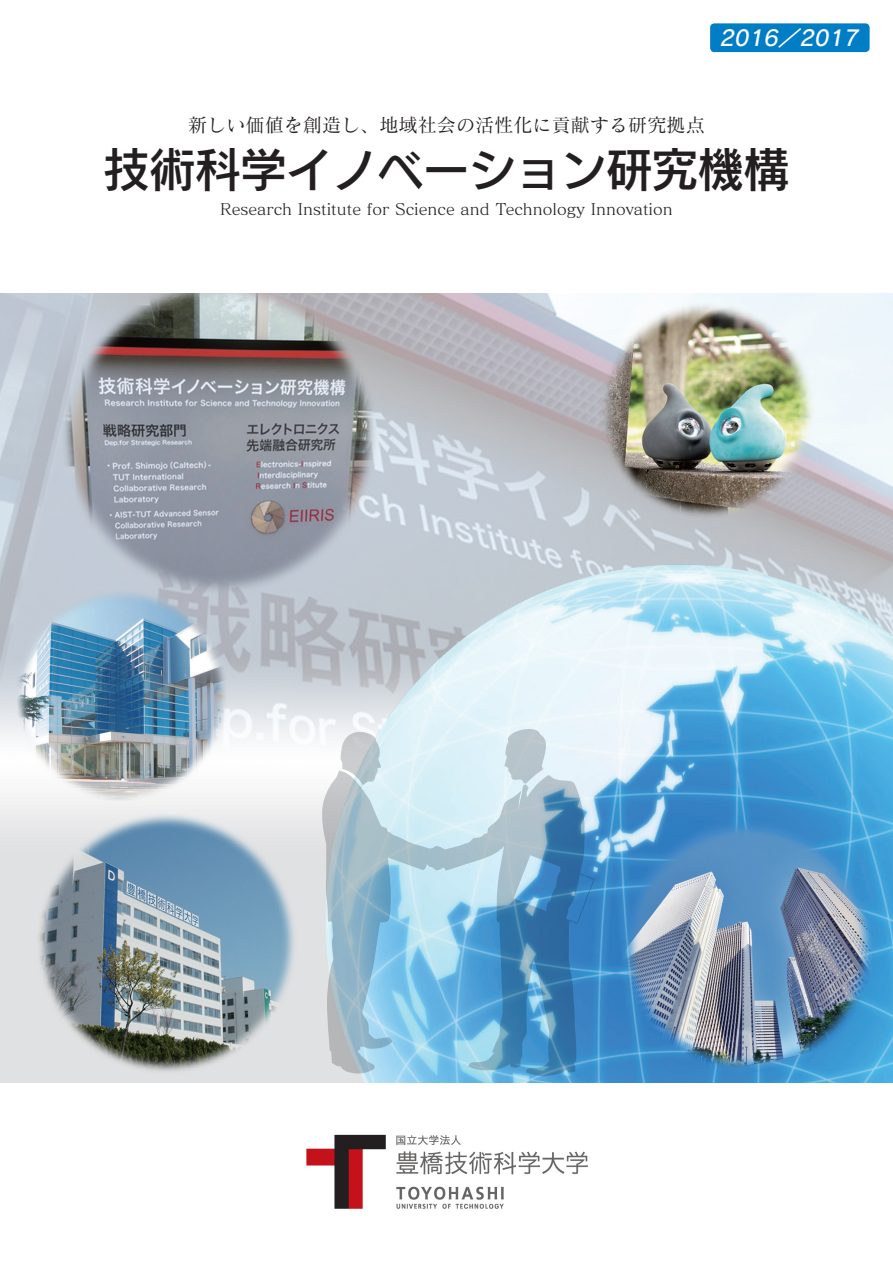
<style>
.page{position:relative;width:893px;height:1263px;background:#fff}
.page>*{position:absolute;margin:0;border:0;box-sizing:border-box;transform-origin:0 0}
.t1{font:45.75px "New Rodin Pro DB";color:#231f20}
.t2{font:italic 21.3px "Rodin Pro DB";color:#fff}
.t3{font:19.2px "Matisse Pro M";color:#231f20}
.t4{font:15.9px "Matisse Pro M";color:#231f20}
</style>
<div class="page">
<div style="left:710px;top:23px;width:160px;height:29px;background:#007ec5;border-radius:4px"></div>
<img style="left:0;top:293px;width:893px;height:789px">
<img style="left:306px;top:1134px;width:282px;height:75px">
<svg style="left:322px;top:728px;width:272px;height:348px;background:#93bed7"></svg>
<h2 class="t2" style="left:719px;top:24px;width:145px">2016／2017</h2>
<p class="t3" style="left:188px;top:113px;width:518px">新しい価値を創造し、地域社会の活性化に貢献する研究拠点</p>
<h1 class="t1" style="left:104px;top:130px;width:687px">技術科学イノベーション研究機構</h1>
<p class="t4" style="left:220px;top:199px;width:454px">Research Institute for Science and Technology Innovation</p>
</div>
